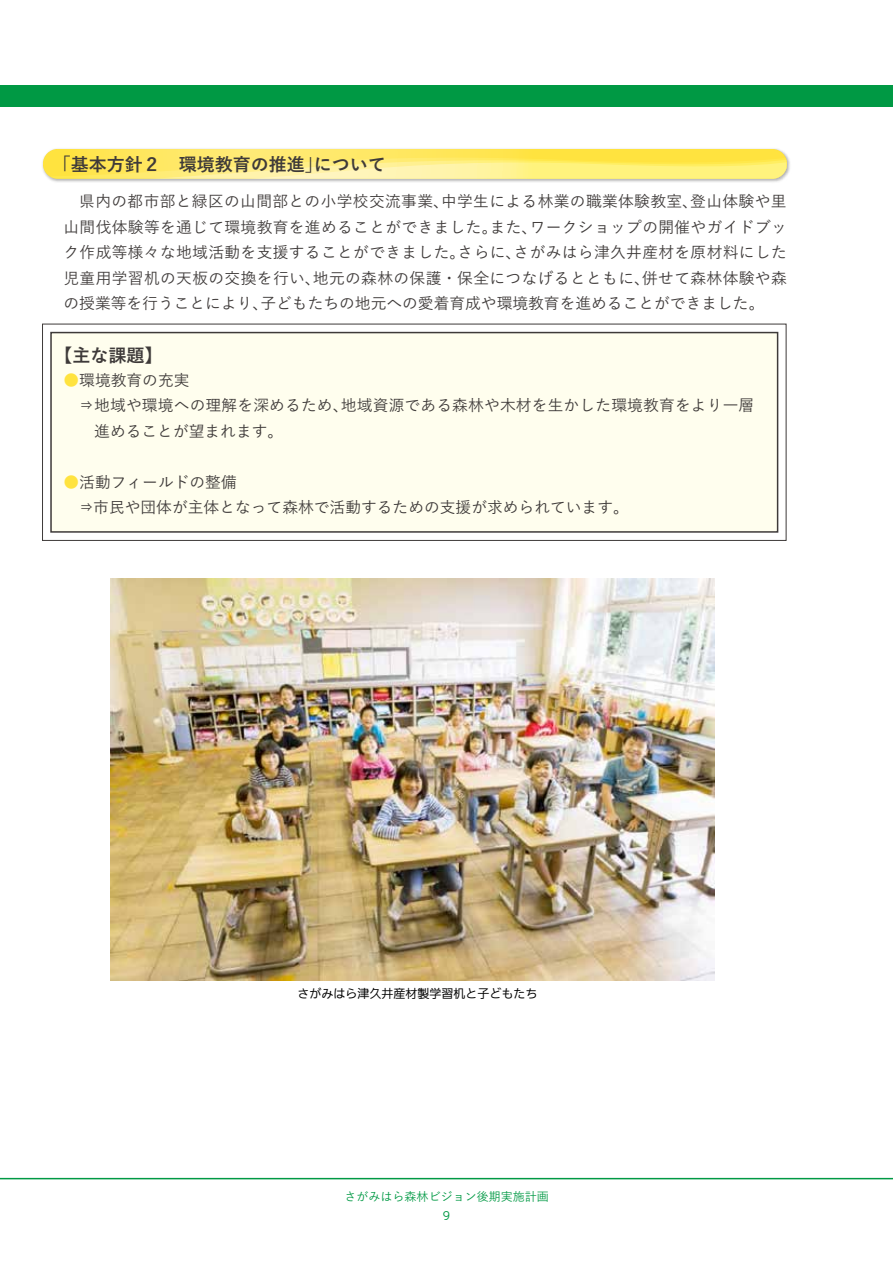
<style>
.page{position:relative;width:893px;height:1263px;background:#fff}
.page>*{position:absolute;margin:0;border:0;box-sizing:border-box;transform-origin:0 0}
.t1{font:700 18px "Yu Go";color:#3e3a39}
.t2{font:500 15.75px/25.5px "Yu Go";color:#3e3a39}
.t3{font:100 12px "Iwa UD Go Hon Pro";color:#000}
.t4{font:500 12px "Yu Go";color:#094}
.t5{font:12px "Kiyoshiro W4";color:#094}
.s1{color:#ffe33f}
</style>
<div class="page">
<div style="left:51px;top:333px;width:727px;height:199px;background:#fffeee"></div>
<div style="left:50px;top:332px;width:728px;height:201px;border:2px solid #3e3a39"></div>
<div style="left:42px;top:324px;width:744px;height:217px;border:1px solid #3e3a39"></div>
<img style="left:42px;top:148px;width:748px;height:34px">
<svg style="left:43px;top:149px;width:744px;height:30px;background:#feeb70"></svg>
<img style="left:110px;top:579px;width:604px;height:402px">
<hr style="left:0;top:1178px;width:893px;height:1px;background:#094">
<div style="left:0;top:85px;width:893px;height:21px;background:#094"></div>
<p class="t1" style="left:53px;top:155px;width:335px">「基本方針２　環境教育の推進」について</p>
<p class="t2" style="left:64px;top:186px;width:725px;text-align:justify">　県内の都市部と緑区の山間部との小学校交流事業、中学生による林業の職業体験教室、登山体験や里山間伐体験等を通じて環境教育を進めることができました。また、ワークショップの開催やガイドブック作成等様々な地域活動を支援することができました。さらに、さがみはら津久井産材を原材料にした児童用学習机の天板の交換を行い、地元の森林の保護・保全につなげるとともに、併せて森林体験や森の授業等を行うことにより、子どもたちの地元への愛着育成や環境教育を進めることができました。</p>
<p class="t1" style="left:55px;top:345px;width:110px">【主な課題】</p>
<p class="t2" style="left:79px;top:365px;width:677px;text-indent:-15px"><span class="s1">●</span>環境教育の充実<br>⇒地域や環境への理解を深めるため、地域資源である森林や木材を生かした環境教育をより一層　進めることが望まれます。</p>
<p class="t2" style="left:79px;top:467px;width:552px;text-indent:-15px"><span class="s1">●</span>活動フィールドの整備<br>⇒市民や団体が主体となって森林で活動するための支援が求められています。</p>
<p class="t3" style="left:297px;top:986px;width:241px">さがみはら津久井産材製学習机と子どもたち</p>
<p class="t4" style="left:345px;top:1185px;width:205px">さがみはら森林ビジョン後期実施計画</p>
<p class="t5" style="left:443px;top:1209px;width:9px">9</p>
</div>
